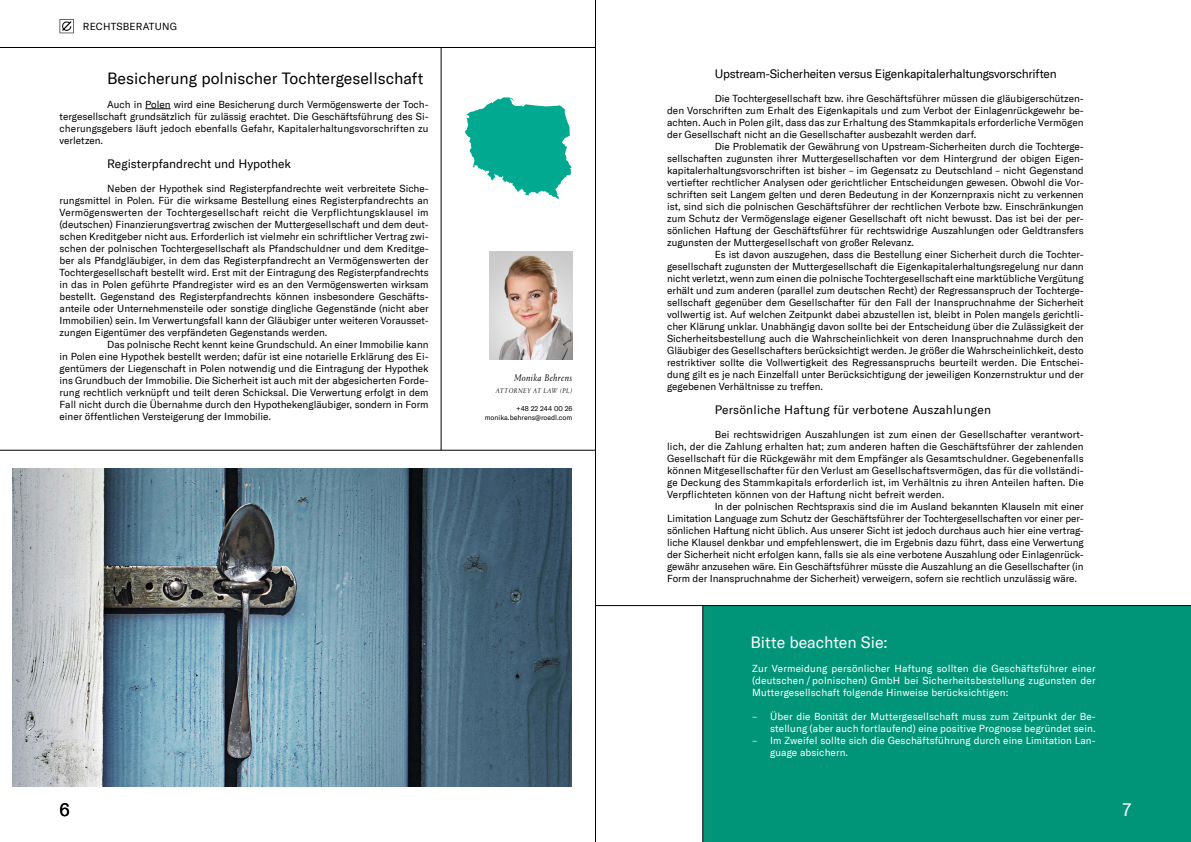
<style>
.page{position:relative;width:1191px;height:842px;background:#fff}
.page>*{position:absolute;margin:0;border:0;box-sizing:border-box;transform-origin:0 0}
.t1{font:18px "GT America";color:#000}
.HL2_Copy_Intro_20pt{font:18px "GT America";color:#fff}
.Copy_10pt_Einzug{font:16px "GT America";color:#000}
.HL2_Copy_Intro_20pt-2{font:16px "GT America";color:#fff}
.Copy_10pt_Einzug-2{font:12px "GT America";letter-spacing:-.005em;color:#000}
.Copy_10pt_Einzug-3{font:12px "GT America";letter-spacing:.02em;color:#000}
.Copy_10pt_Einzug-4{font:10px/12px "GT America";color:#000;text-align:justify}
.Copy_10pt_Einzug-5{font:10px/12px "GT America";letter-spacing:.015em;color:#fff;text-align:justify}
.Copy_10pt_Einzug-6{font:10px "GT America";letter-spacing:.02em;color:#000}
.Copy_10pt_Einzug-7{font:italic 300 10px "Portrait TT";letter-spacing:.04em;color:#000}
.Marginal-Copy_7pt_Ei{font:7px "GT America";color:#000}
.Marginal-Copy_7pt_Ei-2{font:italic 300 7px "Portrait TT";letter-spacing:.075em;color:#000}
</style>
<div class="page">
<div style="left:703px;top:606px;width:488px;height:236px;background:#009579"></div>
<hr style="left:0;top:47px;width:595px;height:1px;background:#000">
<hr style="left:0;top:450px;width:596px;height:1px;background:#000">
<hr style="left:595px;top:605px;width:596px;height:1px;background:#000">
<svg style="left:465px;top:97px;width:106px;height:102px"></svg>
<svg style="left:145px;top:109px;width:26px;height:1px"></svg>
<hr style="left:440px;top:48px;width:1px;height:402px;background:#000">
<hr style="left:702px;top:605px;width:1px;height:237px;background:#000">
<img style="left:12px;top:468px;width:559px;height:318px">
<img style="left:489px;top:251px;width:83px;height:108px">
<hr style="left:595px;top:0;width:1px;height:842px;background:#000">
<svg style="left:60px;top:19px;width:14px;height:14px"></svg>
<p class="Copy_10pt_Einzug-6" style="left:83px;top:21px;width:96px">RECHTSBERATUNG</p>
<p class="Copy_10pt_Einzug" style="left:107px;top:69px;width:318px">Besicherung polnischer Tochtergesellschaft</p>
<p class="Copy_10pt_Einzug-4" style="left:60px;top:98px;width:370px;text-indent:48px">Auch in Polen wird eine Besicherung durch Vermögenswerte der Toch&shy;tergesellschaft grundsätzlich für zulässig erachtet. Die Geschäftsführung des Si&shy;cherungsgebers läuft jedoch ebenfalls Gefahr, Kapitalerhaltungsvorschriften zu verletzen.</p>
<p class="Copy_10pt_Einzug-2" style="left:107px;top:157px;width:185px">Registerpfandrecht und Hypothek</p>
<p class="Copy_10pt_Einzug-4" style="left:60px;top:182px;width:370px;text-indent:48px">Neben der Hypothek sind Registerpfandrechte weit verbreitete Siche&shy;rungsmittel in Polen. Für die wirksame Bestellung eines Registerpfandrechts an Vermögenswerten der Tochtergesellschaft reicht die Verpflichtungsklausel im (deutschen) Finanzierungsvertrag zwischen der Muttergesellschaft und dem deut&shy;schen Kreditgeber nicht aus. Erforderlich ist vielmehr ein schriftlicher Vertrag zwi&shy;schen der polnischen Tochtergesellschaft als Pfandschuldner und dem Kreditge&shy;ber als Pfandgläubiger, in dem das Registerpfandrecht an Vermögenswerten der Tochtergesellschaft bestellt wird. Erst mit der Eintragung des Registerpfandrechts in das in Polen geführte Pfandregister wird es an den Vermögenswerten wirksam bestellt. Gegenstand des Registerpfandrechts können insbesondere Geschäfts&shy;anteile oder Unternehmensteile oder sonstige dingliche Gegenstände (nicht aber Immobilien) sein. Im Verwertungsfall kann der Gläubiger unter weiteren Vorausset&shy;zungen Eigentümer des verpfändeten Gegenstands werden.</p>
<p class="Copy_10pt_Einzug-4" style="left:60px;top:338px;width:370px;text-indent:48px">Das polnische Recht kennt keine Grundschuld. An einer Immobilie kann in Polen eine Hypothek bestellt werden; dafür ist eine notarielle Erklärung des Ei&shy;gentümers der Liegenschaft in Polen notwendig und die Eintragung der Hypothek ins Grundbuch der Immobilie. Die Sicherheit ist auch mit der abgesicherten Forde&shy;rung rechtlich verknüpft und teilt deren Schicksal. Die Verwertung erfolgt in dem Fall nicht durch die Übernahme durch den Hypothekengläubiger, sondern in Form einer öffentlichen Versteigerung der Immobilie.</p>
<p class="Copy_10pt_Einzug-7" style="left:514px;top:371px;width:60px">Monika Behrens</p>
<p class="Marginal-Copy_7pt_Ei-2" style="left:496px;top:386px;width:78px">ATTORNEY AT LAW (PL)</p>
<p class="Marginal-Copy_7pt_Ei" style="left:516px;top:404px;width:57px">+48 22 244 00 26</p>
<p class="Marginal-Copy_7pt_Ei" style="left:485px;top:413px;width:89px">monika.behrens@roedl.com</p>
<h1 class="t1" style="left:60px;top:799px;width:12px">6</h1>
<p class="Copy_10pt_Einzug-2" style="left:714px;top:67px;width:343px">Upstream-Sicherheiten versus Eigenkapitalerhaltungsvorschriften</p>
<p class="Copy_10pt_Einzug-4" style="left:667px;top:92px;width:418px;text-indent:48px">Die Tochtergesellschaft bzw. ihre Geschäftsführer müssen die gläubigerschützen&shy;den Vorschriften zum Erhalt des Eigenkapitals und zum Verbot der Einlagenrückgewehr be&shy;achten. Auch in Polen gilt, dass das zur Erhaltung des Stammkapitals erforderliche Vermögen der Gesellschaft nicht an die Gesellschafter ausbezahlt werden darf.</p>
<p class="Copy_10pt_Einzug-4" style="left:667px;top:140px;width:418px;text-indent:48px">Die Problematik der Gewährung von Upstream-Sicherheiten durch die Tochterge&shy;sellschaften zugunsten ihrer Muttergesellschaften vor dem Hintergrund der obigen Eigen&shy;kapitalerhaltungsvorschriften ist bisher – im Gegensatz zu Deutschland – nicht Gegenstand vertiefter rechtlicher Analysen oder gerichtlicher Entscheidungen gewesen. Obwohl die Vor&shy;schriften seit Langem gelten und deren Bedeutung in der Konzernpraxis nicht zu verkennen ist, sind sich die polnischen Geschäftsführer der rechtlichen Verbote bzw. Einschränkungen zum Schutz der Vermögenslage eigener Gesellschaft oft nicht bewusst. Das ist bei der per&shy;sönlichen Haftung der Geschäftsführer für rechtswidrige Auszahlungen oder Geldtransfers zugunsten der Muttergesellschaft von großer Relevanz.</p>
<p class="Copy_10pt_Einzug-4" style="left:667px;top:248px;width:418px;text-indent:48px">Es ist davon auszugehen, dass die Bestellung einer Sicherheit durch die Tochter&shy;gesellschaft zugunsten der Muttergesellschaft die Eigenkapitalerhaltungsregelung nur dann nicht verletzt, wenn zum einen die polnische Tochtergesellschaft eine marktübliche Vergütung erhält und zum anderen (parallel zum deutschen Recht) der Regressanspruch der Tochterge&shy;sellschaft gegenüber dem Gesellschafter für den Fall der Inanspruchnahme der Sicherheit vollwertig ist. Auf welchen Zeitpunkt dabei abzustellen ist, bleibt in Polen mangels gerichtli&shy;cher Klärung unklar. Unabhängig davon sollte bei der Entscheidung über die Zulässigkeit der Sicherheitsbestellung auch die Wahrscheinlichkeit von deren Inanspruchnahme durch den Gläubiger des Gesellschafters berücksichtigt werden. Je größer die Wahrscheinlichkeit, desto restriktiver sollte die Vollwertigkeit des Regressanspruchs beurteilt werden. Die Entschei&shy;dung gilt es je nach Einzelfall unter Berücksichtigung der jeweiligen Konzernstruktur und der gegebenen Verhältnisse zu treffen.</p>
<p class="Copy_10pt_Einzug-3" style="left:714px;top:403px;width:278px">Persönliche Haftung für verbotene Auszahlungen</p>
<p class="Copy_10pt_Einzug-4" style="left:667px;top:428px;width:418px;text-indent:48px">Bei rechtswidrigen Auszahlungen ist zum einen der Gesellschafter verantwort&shy;lich, der die Zahlung erhalten hat; zum anderen haften die Geschäftsführer der zahlenden Gesellschaft für die Rückgewähr mit dem Empfänger als Gesamtschuldner. Gegebenenfalls können Mitgesellschafter für den Verlust am Gesellschaftsvermögen, das für die vollständi&shy;ge Deckung des Stammkapitals erforderlich ist, im Verhältnis zu ihren Anteilen haften. Die Verpflichteten können von der Haftung nicht befreit werden.</p>
<p class="Copy_10pt_Einzug-4" style="left:667px;top:500px;width:418px;text-indent:48px">In der polnischen Rechtspraxis sind die im Ausland bekannten Klauseln mit einer Limitation Language zum Schutz der Geschäftsführer der Tochtergesellschaften vor einer per&shy;sönlichen Haftung nicht üblich. Aus unserer Sicht ist jedoch durchaus auch hier eine vertrag&shy;liche Klausel denkbar und empfehlenswert, die im Ergebnis dazu führt, dass eine Verwertung der Sicherheit nicht erfolgen kann, falls sie als eine verbotene Auszahlung oder Einlagenrück&shy;gewähr anzusehen wäre. Ein Geschäftsführer müsste die Auszahlung an die Gesellschafter (in Form der Inanspruchnahme der Sicherheit) verweigern, sofern sie rechtlich unzulässig wäre.</p>
<p class="HL2_Copy_Intro_20pt-2" style="left:750px;top:633px;width:139px">Bitte beachten Sie:</p>
<p class="Copy_10pt_Einzug-5" style="left:752px;top:662px;width:345px">Zur Vermeidung persönlicher Haftung sollten die Geschäftsführer einer (deutschen / polnischen) GmbH bei Sicherheitsbestellung zugunsten der Muttergesellschaft folgende Hinweise berücksichtigen:</p>
<p class="Copy_10pt_Einzug-5" style="left:752px;top:710px;width:345px;text-align:right">– Über die Bonität der Muttergesellschaft muss zum Zeitpunkt der Be&shy;stellung (aber auch fortlaufend) eine positive Prognose begründet sein.</p>
<p class="Copy_10pt_Einzug-5" style="left:770px;top:734px;width:327px;text-indent:-18px">– Im Zweifel sollte sich die Geschäftsführung durch eine Limitation Lan&shy;guage absichern.</p>
<p class="HL2_Copy_Intro_20pt" style="left:1122px;top:799px;width:10px">7</p>
</div>
